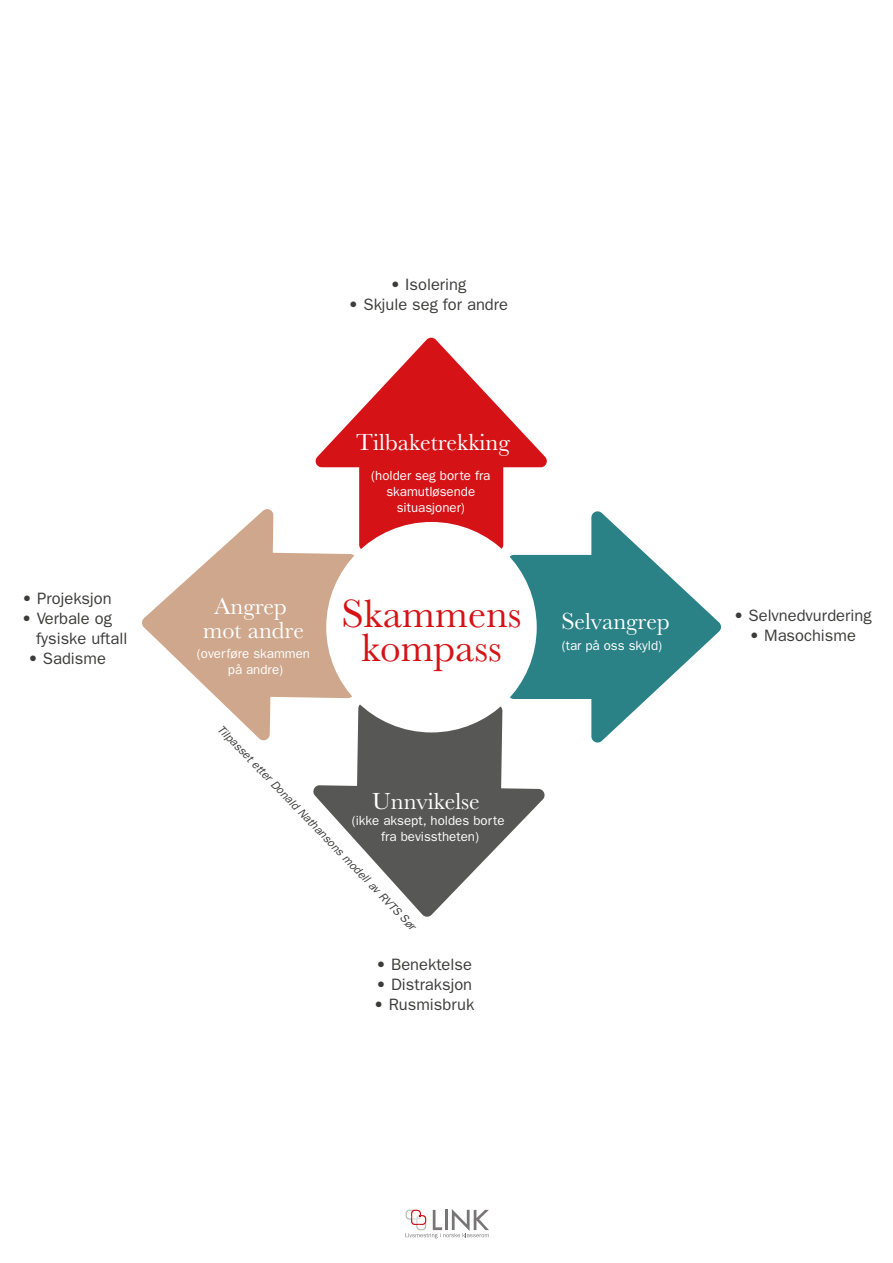
<style>
.page{position:relative;width:893px;height:1263px;background:#fff}
.page>*{position:absolute;margin:0;border:0;box-sizing:border-box;transform-origin:0 0}
.t1{font:41.1px/34.5px "Baskerville";color:#d51317;text-align:center}
.t2{font:24.15px/23.9px "Baskerville";color:#fff;text-align:center}
.t3{font:16.5px/19.8px "Franklin Gothic";color:#3c3c3b}
.t4{font:13.2px/15.9px "Franklin Gothic";color:#fff;text-align:center}
.t5{font:italic 11.55px "Franklin Gothic";color:#3c3c3b}
</style>
<div class="page">
<svg style="left:405px;top:1209px;width:84px;height:29px"></svg>
<svg style="left:510px;top:511px;width:211px;height:232px;fill:#2a8286"></svg>
<svg style="left:315px;top:337px;width:234px;height:214px;fill:#d51317"></svg>
<svg style="left:142px;top:507px;width:214px;height:234px;fill:#cea78c"></svg>
<svg style="left:311px;top:702px;width:236px;height:215px;fill:#575756"></svg>
<div style="left:326px;top:522px;width:211px;height:210px;background:#fff;border-radius:50%"></div>
<p class="t3" style="left:22px;top:588px;width:91px">• Projeksjon</p>
<p class="t3" style="left:36px;top:608px;width:93px;text-indent:-14px">• Verbale og fysiske uftall</p>
<p class="t3" style="left:28px;top:648px;width:79px">• Sadisme</p>
<p class="t3" style="left:390px;top:274px;width:77px">• Isolering</p>
<p class="t3" style="left:349px;top:294px;width:161px">• Skjule seg for andre</p>
<h2 class="t2" style="left:356px;top:431px;width:155px">Tilbaketrekking</h2>
<h2 class="t2" style="left:203px;top:595px;width:102px">Angrep mot andre</h2>
<p class="t4" style="left:197px;top:645px;width:115px">(overføre skammen på andre)</p>
<p class="t4" style="left:371px;top:468px;width:121px">(holder seg borte fra skamutløsende situasjoner)</p>
<h1 class="t1" style="left:342px;top:597px;width:181px">Skammens kompass</h1>
<p class="t5" style="left:224px;top:722px;width:281px;rotate:46deg">Tilpasset etter Donald Nathansons modell av RVTS Sør</p>
<h2 class="t2" style="left:372px;top:789px;width:109px">Unnvikelse</h2>
<p class="t4" style="left:352px;top:813px;width:154px">(ikke aksept, holdes borte fra bevisstheten)</p>
<p class="t3" style="left:376px;top:954px;width:97px">• Benektelse</p>
<p class="t3" style="left:376px;top:974px;width:98px">• Distraksjon</p>
<p class="t3" style="left:374px;top:994px;width:102px">• Rusmisbruk</p>
<h2 class="t2" style="left:561px;top:610px;width:110px">Selvangrep</h2>
<p class="t4" style="left:562px;top:637px;width:102px">(tar på oss skyld)</p>
<p class="t3" style="left:734px;top:606px;width:139px">• Selvnedvurdering</p>
<p class="t3" style="left:749px;top:625px;width:108px">• Masochisme</p>
</div>
